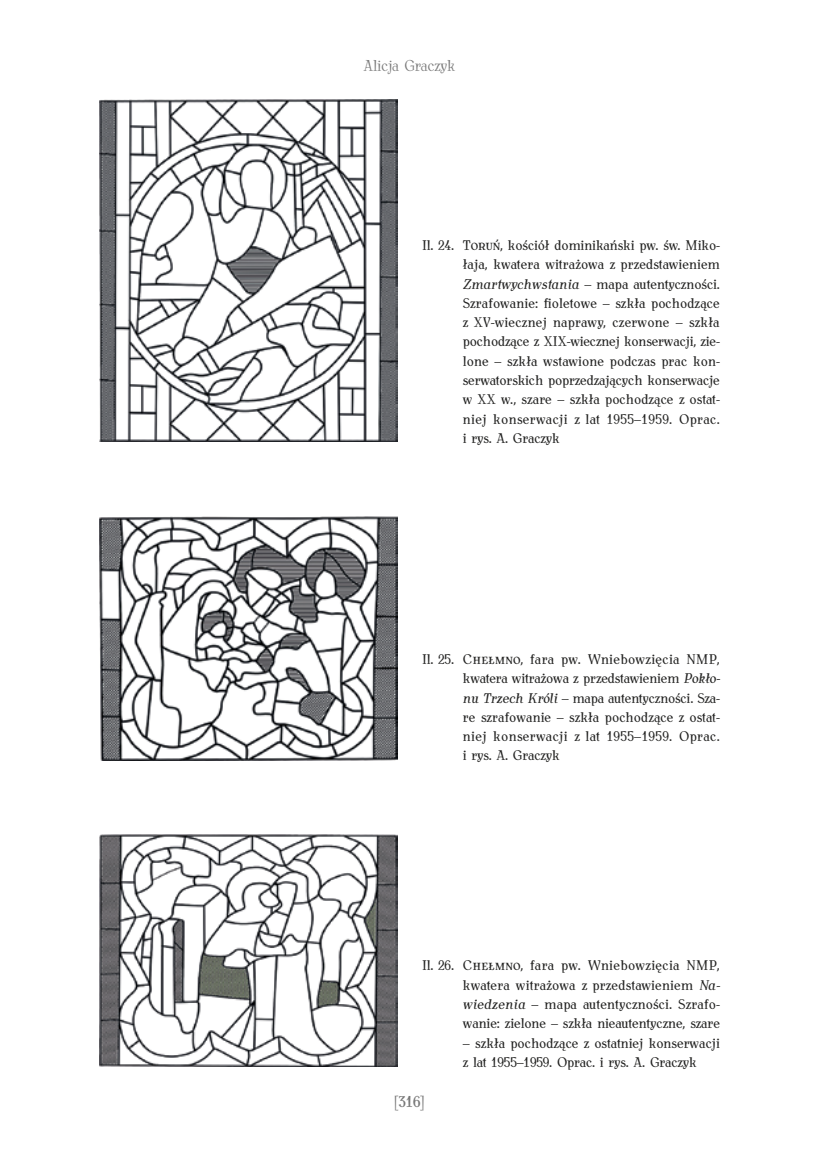
<style>
.page{position:relative;width:819px;height:1166px;background:#fff}
.page>*{position:absolute;margin:0;border:0;box-sizing:border-box;transform-origin:0 0}
.t1{font:300 15.75px "Antykwa Torunska Cond";letter-spacing:-.01em;color:#787878}
.t2{font:15.75px "Antykwa Torunska Cond Med";color:#787878}
.t3{font:14px/19.2px "Antykwa Torunska Cond";letter-spacing:.005em;color:#222221;text-align:justify}
.s1{font-style:italic}
</style>
<div class="page">
<img style="left:99px;top:99px;width:298px;height:343px">
<img style="left:99px;top:516px;width:298px;height:244px">
<img style="left:99px;top:834px;width:298px;height:233px">
<p class="t1" style="left:363px;top:54px;width:94px">Alicja Graczyk</p>
<p class="t3" style="left:463px;top:234px;width:258px;text-indent:-41px">Il. 24. Toruń, kościół dominikański pw. św. Miko&shy;łaja, kwatera witrażowa z przedstawieniem <span class="s1">Zmartwychwstania</span> – mapa autentyczności.<br>Szrafowanie: fioletowe – szkła pochodzące z XV-wiecznej naprawy, czerwone – szkła pochodzące z XIX-wiecznej konserwacji, zie&shy;lone – szkła wstawione podczas prac kon&shy;serwatorskich poprzedzających konserwacje w XX w., szare – szkła pochodzące z ostat&shy;niej konserwacji z lat 1955–1959. Oprac. i rys. A. Graczyk</p>
<p class="t3" style="left:463px;top:648px;width:259px;text-indent:-41px">Il. 25. Chełmno, fara pw. Wniebowzięcia NMP, kwatera witrażowa z przedstawieniem <span class="s1">Pokło&shy;nu Trzech Króli</span> – mapa autentyczności. Sza&shy;re szrafowanie – szkła pochodzące z ostat&shy;niej konserwacji z lat 1955–1959. Oprac. i rys. A. Graczyk</p>
<p class="t3" style="left:463px;top:955px;width:259px;text-indent:-41px">Il. 26. Chełmno, fara pw. Wniebowzięcia NMP, kwatera witrażowa z przedstawieniem <span class="s1">Na&shy;wiedzenia</span> – mapa autentyczności. Szrafo&shy;wanie: zielone – szkła nieautentyczne, szare</p>
<p class="t3" style="left:463px;top:1032px;width:258px">– szkła pochodzące z ostatniej konserwacji z lat 1955–1959. Oprac. i rys. A. Graczyk</p>
<p class="t2" style="left:394px;top:1089px;width:31px">[316]</p>
</div>
